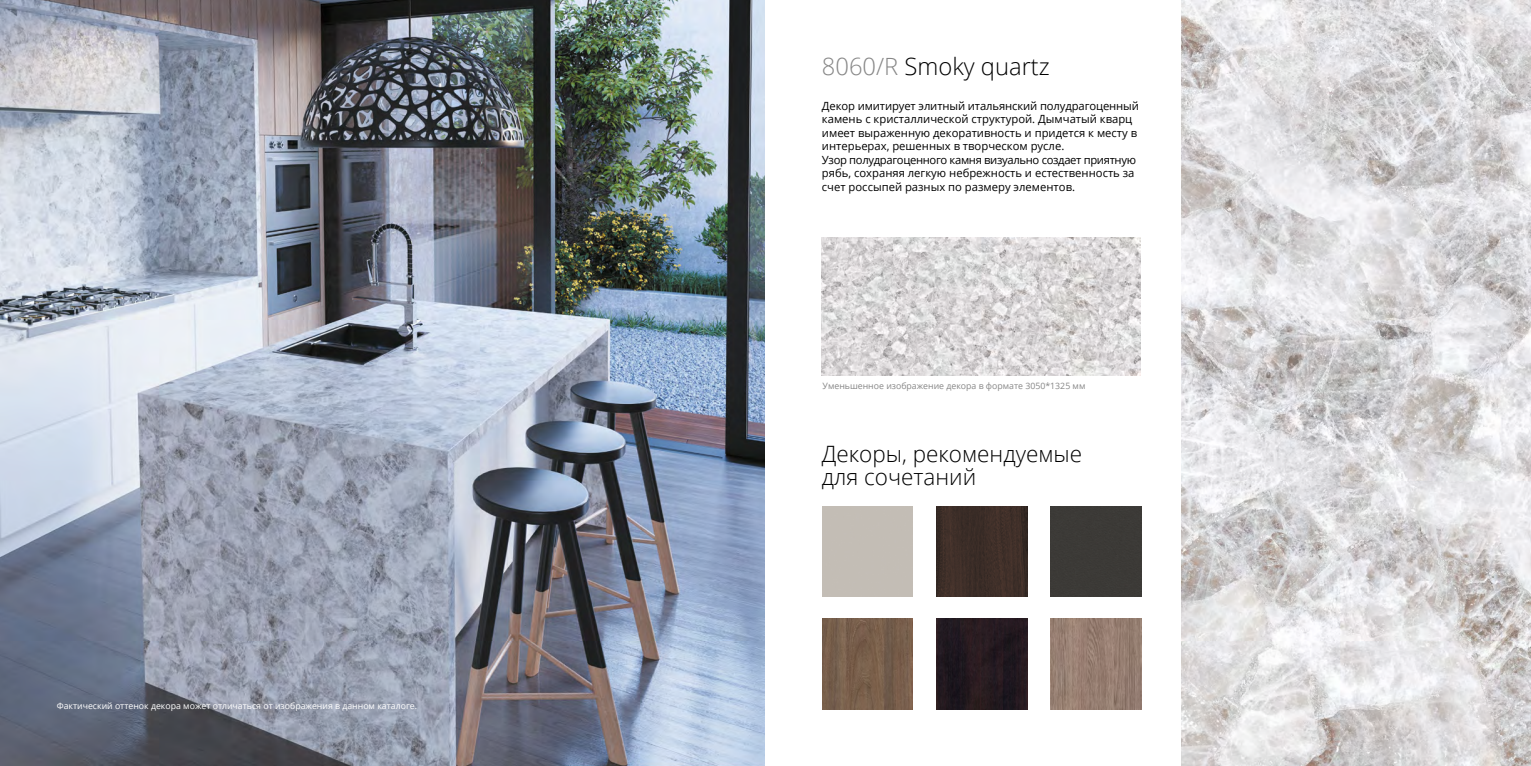
<style>
.page{position:relative;width:1531px;height:766px;background:#fff}
.page>*{position:absolute;margin:0;border:0;box-sizing:border-box;transform-origin:0 0}
.t1{font:300 23.75px "Open Sans";color:#000}
.t2{font:300 22.5px/22.5px "Open Sans";color:#000}
.t3{font:11.25px/13.5px "Open Sans";color:#000}
.t4{font:8.75px "Open Sans";color:#fff}
.t5{font:8.75px "Open Sans";color:#878787}
.s1{color:#878787}
</style>
<div class="page">
<img style="left:0;top:0;width:765px;height:765px">
<img style="left:1181px;top:0;width:350px;height:765px">
<img style="left:822px;top:237px;width:319px;height:139px">
<img style="left:822px;top:618px;width:91px;height:91px">
<img style="left:936px;top:506px;width:91px;height:90px">
<img style="left:936px;top:618px;width:91px;height:91px">
<div style="left:1051px;top:506px;width:90px;height:90px;background:#3c3a37"></div>
<img style="left:1051px;top:618px;width:90px;height:91px">
<p class="t4" style="left:57px;top:699px;width:362px">Фактический оттенок декора может отличаться от изображения в данном каталоге.</p>
<h1 class="t1" style="left:822px;top:50px;width:229px"><span class="s1">8060/R</span> Smoky quartz</h1>
<p class="t3" style="left:822px;top:98px;width:318px">Декор имитирует элитный итальянский полудрагоценный камень с кристаллической структурой. Дымчатый кварц имеет выраженную декоративность и придется к месту в интерьерах, решенных в творческом русле.<br>Узор полудрагоценного камня визуально создает приятную рябь, сохраняя легкую небрежность и естественность за счет россыпей разных по размеру элементов.</p>
<p class="t5" style="left:822px;top:380px;width:264px">Уменьшенное изображение декора в формате 3050*1325 мм</p>
<h2 class="t2" style="left:822px;top:442px;width:262px">Декоры, рекомендуемые для сочетаний</h2>
</div>
